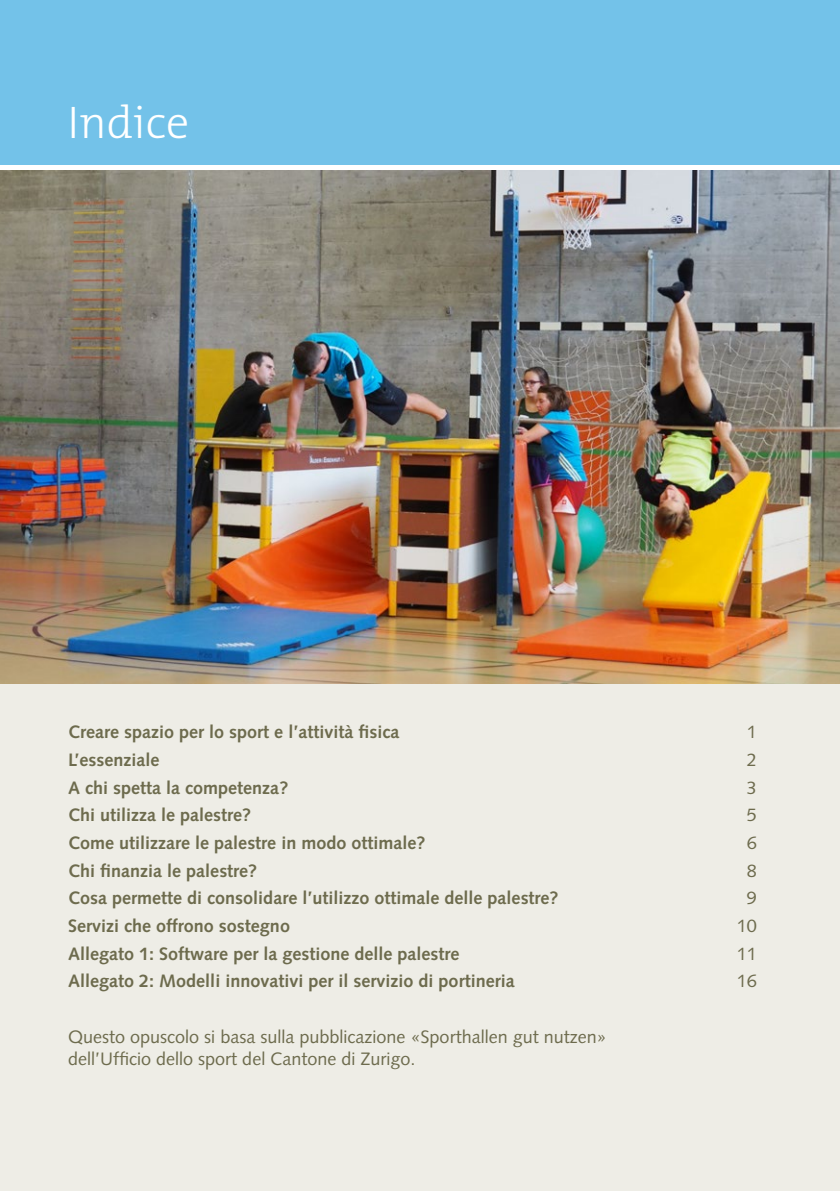
<style>
.page{position:relative;width:840px;height:1191px;background:#fff}
.page>*{position:absolute;margin:0;border:0;box-sizing:border-box;transform-origin:0 0}
.t1{font:300 46px "The Mix B W3";color:#fff}
.t2{font:700 18px "Syntax";color:#6d6b4d}
.t3{font:18px/22px "Syntax";color:#6d6b4d}
</style>
<div class="page">
<div style="left:0;top:0;width:839px;height:164px;background:#73c2e9"></div>
<div style="left:0;top:170px;width:839px;height:1021px;background:#eeede6"></div>
<img style="left:0;top:170px;width:839px;height:513px">
<h1 class="t1" style="left:67px;top:93px;width:123px">Indice</h1>
<p class="t2" style="left:68px;top:721px;width:332px">Creare spazio per lo sport e l’attività fisica</p>
<p class="t3" style="left:746px;top:721px;width:12px">1</p>
<p class="t2" style="left:68px;top:749px;width:93px">L’essenziale</p>
<p class="t3" style="left:746px;top:748px;width:12px">2</p>
<p class="t2" style="left:68px;top:777px;width:221px">A chi spetta la competenza?</p>
<p class="t3" style="left:746px;top:776px;width:12px">3</p>
<p class="t2" style="left:68px;top:804px;width:185px">Chi utilizza le palestre?</p>
<p class="t3" style="left:746px;top:804px;width:12px">5</p>
<p class="t2" style="left:68px;top:832px;width:359px">Come utilizzare le palestre in modo ottimale?</p>
<p class="t3" style="left:746px;top:831px;width:12px">6</p>
<p class="t2" style="left:68px;top:860px;width:191px">Chi finanzia le palestre?</p>
<p class="t3" style="left:746px;top:859px;width:12px">8</p>
<p class="t2" style="left:68px;top:887px;width:492px">Cosa permette di consolidare l’utilizzo ottimale delle palestre?</p>
<p class="t3" style="left:746px;top:887px;width:12px">9</p>
<p class="t2" style="left:68px;top:915px;width:223px">Servizi che offrono sostegno</p>
<p class="t3" style="left:736px;top:914px;width:22px">10</p>
<p class="t2" style="left:68px;top:943px;width:393px">Allegato 1: Software per la gestione delle palestre</p>
<p class="t3" style="left:736px;top:942px;width:22px">11</p>
<p class="t2" style="left:68px;top:970px;width:448px">Allegato 2: Modelli innovativi per il servizio di portineria</p>
<p class="t3" style="left:736px;top:970px;width:22px">16</p>
<p class="t3" style="left:68px;top:1025px;width:540px">Questo opuscolo si basa sulla pubblicazione «Sporthallen gut nutzen» dell’Ufficio dello sport del Cantone di Zurigo.</p>
</div>
